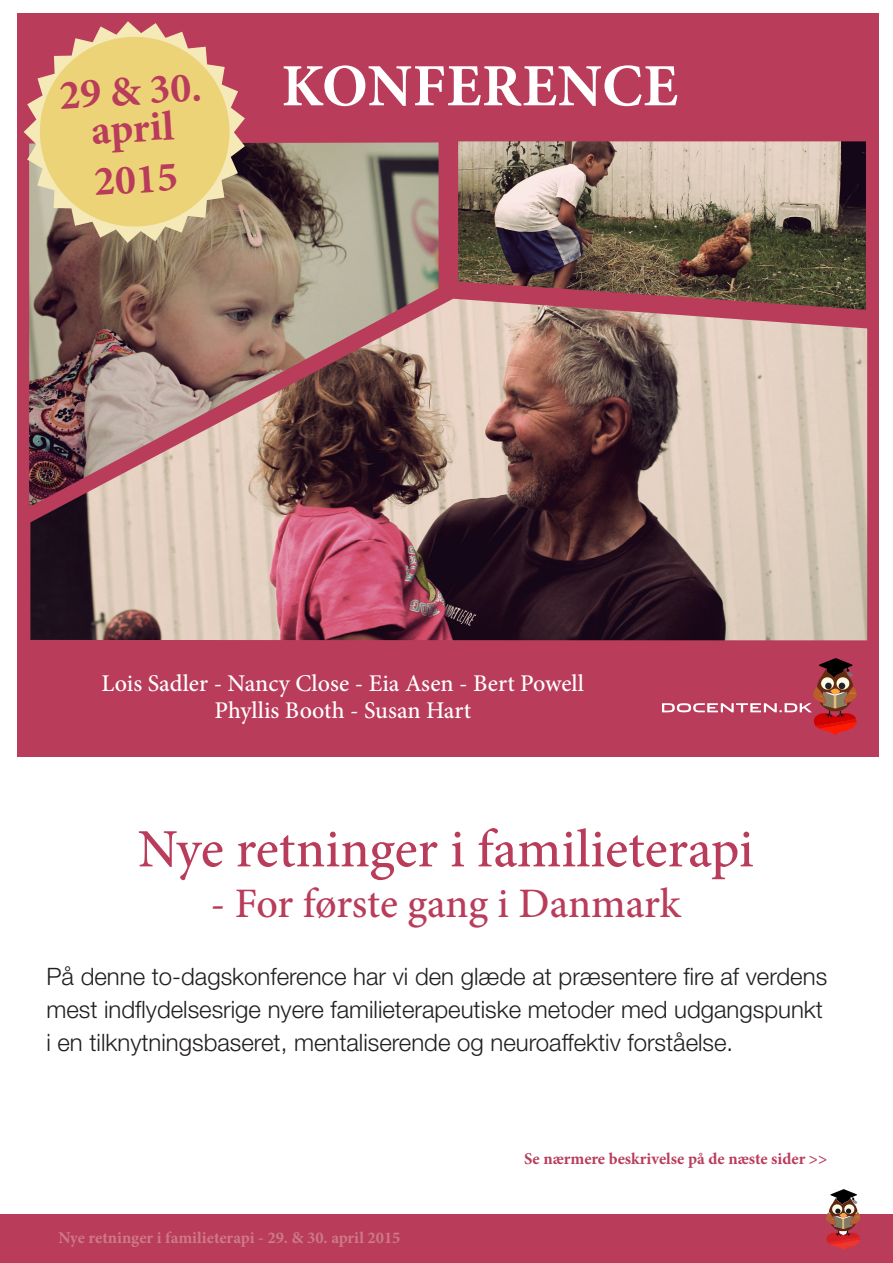
<style>
.page{position:relative;width:893px;height:1263px;background:#fff}
.page>*{position:absolute;margin:0;border:0;box-sizing:border-box;transform-origin:0 0}
.t1{font:700 60px "Minion Pro";letter-spacing:.01em;color:#fff}
.t2{font:500 54px "Minion Pro";color:#b93c5b}
.t3{font:500 42px "Minion Pro";letter-spacing:-.005em;color:#b93c5b}
.t4{font:700 42px "Minion Pro";color:#b93c5b}
.t5{font:300 24px/33px "Helvetica Neue";color:#231f20}
.t6{font:500 24px "Minion Pro";color:#fff}
.t7{font:700 16.5px "Minion Pro";color:#cd7a85}
.t8{font:700 16.5px "Minion Pro";color:#b93c5b}
</style>
<div class="page">
<div style="left:17px;top:14px;width:861px;height:743px;background:#b93c5b"></div>
<div style="left:0;top:1215px;width:893px;height:48px;background:#b93c5b"></div>
<svg style="left:662px;top:658px;width:195px;height:77px"></svg>
<svg style="left:826px;top:1189px;width:34px;height:61px"></svg>
<img style="left:30px;top:299px;width:837px;height:341px">
<img style="left:29px;top:142px;width:410px;height:363px">
<img style="left:458px;top:141px;width:408px;height:169px">
<svg style="left:24px;top:21px;width:221px;height:222px"></svg>
<svg style="left:37px;top:34px;width:196px;height:196px;background:#e4c67d"></svg>
<p class="t4" style="left:57px;top:66px;width:144px;rotate:-4deg">29 &amp; 30.</p>
<p class="t4" style="left:89px;top:101px;width:84px;rotate:-4deg">april</p>
<p class="t4" style="left:92px;top:153px;width:85px;rotate:-4deg">2015</p>
<p class="t1" style="left:281px;top:44px;width:398px">KONFERENCE</p>
<p class="t6" style="left:102px;top:667px;width:484px">Lois Sadler - Nancy Close - Eia Asen - Bert Powell</p>
<p class="t6" style="left:214px;top:694px;width:258px">Phyllis Booth - Susan Hart</p>
<p class="t2" style="left:138px;top:813px;width:617px">Nye retninger i familieterapi</p>
<p class="t3" style="left:211px;top:875px;width:472px">- For første gang i Danmark</p>
<p class="t5" style="left:46px;top:959px;width:782px">På denne to-dagskonference har vi den glæde at præsentere fire af verdens mest indflydelsesrige nyere familieterapeutiske metoder med udgangspunkt i en tilknytningsbaseret, mentaliserende og neuroaffektiv forståelse.</p>
<p class="t7" style="left:58px;top:1226px;width:344px">Nye retninger i familieterapi - 29. &amp; 30. april 2015</p>
<p class="t8" style="left:524px;top:1147px;width:304px">Se nærmere beskrivelse på de næste sider &gt;&gt;</p>
</div>
